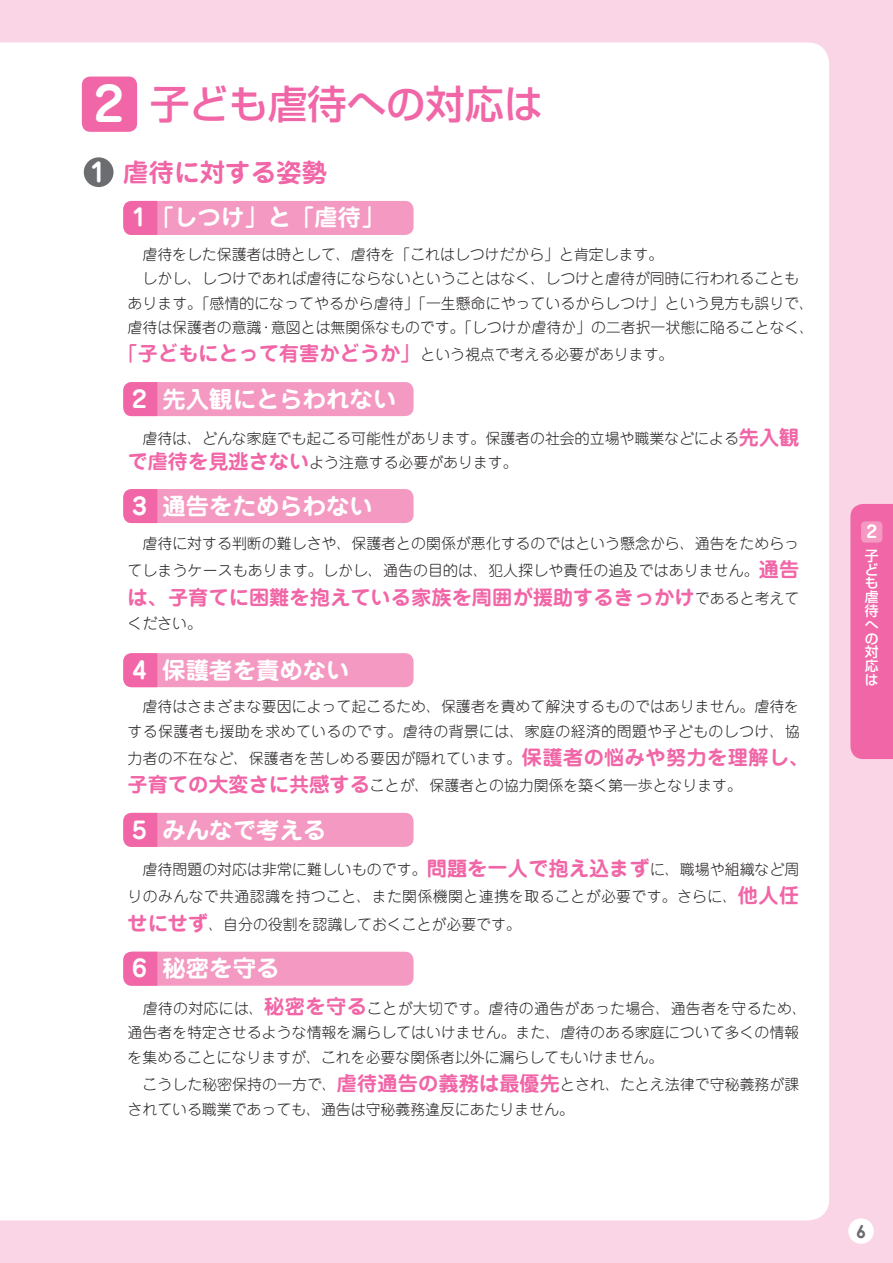
<style>
.page{position:relative;width:893px;height:1263px;background:#fad5e5}
.page>*{position:absolute;margin:0;border:0;box-sizing:border-box;transform-origin:0 0}
.t1{font:500 39.3px "Shin Go Pro";color:#f166a7}
.t2{font:700 25.5px "Jun 501 Pro";color:#f166a7}
.t3{font:700 23.4px "Jun 501 Pro";color:#fff}
.t4{font:700 20.25px "Jun 501 Pro";letter-spacing:.005em;color:#f166a7}
.t5{font:700 18px "Century Gothic";color:#6c6d70}
.t6{font:700 16.95px "Jun 501 Pro";color:#fff}
.t7{font:300 14.85px/24.5px "Jun 101 Pro";letter-spacing:.005em;color:#231f20}
.t8{font:500 13.8px/13.8px "Shin Go Pro";color:#fff;text-align:justify}
.s1{font-family:"Jun 501 Pro";font-weight:700;font-size:47.25px;color:#fff}
.s2{color:#fff}
.s3{font-family:"Jun 501 Pro";font-weight:700;font-size:20.25px;color:#f166a7}
.s4{font-family:"Jun 101 Pro";font-weight:300;font-size:14.85px;color:#231f20}
</style>
<div class="page">
<div style="left:0;top:43px;width:829px;height:1177px;background:#fff"></div>
<div style="left:850px;top:504px;width:43px;height:255px;background:#f166a7"></div>
<div style="left:848px;top:1218px;width:26px;height:26px;background:#fff;border-radius:50%"></div>
<div style="left:82px;top:77px;width:55px;height:55px;background:#f166a7;border-radius:9px"></div>
<div style="left:84px;top:157px;width:30px;height:30px;background:#6c6d70;border-radius:50%"></div>
<div style="left:123px;top:201px;width:291px;height:34px;background:#f499c2;border-radius:9px"></div>
<div style="left:123px;top:382px;width:291px;height:34px;background:#f499c2;border-radius:9px"></div>
<div style="left:123px;top:489px;width:291px;height:34px;background:#f499c2;border-radius:9px"></div>
<div style="left:123px;top:653px;width:291px;height:34px;background:#f499c2;border-radius:9px"></div>
<div style="left:123px;top:813px;width:291px;height:34px;background:#f499c2;border-radius:9px"></div>
<div style="left:123px;top:952px;width:291px;height:34px;background:#f499c2;border-radius:9px"></div>
<svg style="left:123px;top:201px;width:34px;height:34px"></svg>
<svg style="left:123px;top:382px;width:34px;height:34px"></svg>
<svg style="left:123px;top:489px;width:34px;height:34px"></svg>
<svg style="left:123px;top:653px;width:34px;height:34px"></svg>
<svg style="left:123px;top:813px;width:34px;height:34px"></svg>
<svg style="left:123px;top:952px;width:34px;height:34px"></svg>
<div style="left:861px;top:521px;width:21px;height:22px;background:#f499c2;border-radius:4px"></div>
<h1 class="t1" style="left:94px;top:72px;width:451px"><span class="s1">2</span> 子ども虐待への対応は</h1>
<h2 class="t2" style="left:90px;top:152px;width:239px"><span class="s2">1</span> 虐待に対する姿勢</h2>
<h3 class="t3" style="left:132px;top:199px;width:254px">1 「しつけ」と「虐待」</h3>
<p class="t7" style="left:128px;top:240px;width:688px">　虐待をした保護者は時として、虐待を「これはしつけだから」と肯定します。<br>　しかし、しつけであれば虐待にならないということはなく、しつけと虐待が同時に行われることもあります。「感情的になってやるから虐待」「一生懸命にやっているからしつけ」という見方も誤りで、虐待は保護者の意識・意図とは無関係なものです。「しつけか虐待か」の二者択一状態に陥ることなく、</p>
<p class="t7" style="left:117px;top:341px;width:557px"><span class="s3">「子どもにとって有害かどうか」</span>という視点で考える必要があります。</p>
<h3 class="t3" style="left:132px;top:380px;width:266px">2 先入観にとらわれない</h3>
<p class="t7" style="left:128px;top:424px;width:673px">　虐待は、どんな家庭でも起こる可能性があります。保護者の社会的立場や職業などによる<span class="s3">先入観で虐待を見逃さない</span>よう注意する必要があります。</p>
<h3 class="t3" style="left:132px;top:488px;width:242px">3 通告をためらわない</h3>
<p class="t7" style="left:128px;top:528px;width:673px;line-height:27.2px">　虐待に対する判断の難しさや、保護者との関係が悪化するのではという懸念から、通告をためらってしまうケースもあります。しかし、通告の目的は、犯人探しや責任の追及ではありません。<span class="s3">通告</span></p>
<h3 class="t4" style="left:128px;top:581px;width:673px">は、子育てに困難を抱えている家族を周囲が援助するきっかけ<span class="s4">であると考えて</span></h3>
<p class="t7" style="left:128px;top:609px;width:76px">ください。</p>
<h3 class="t3" style="left:132px;top:651px;width:219px">4 保護者を責めない</h3>
<p class="t7" style="left:128px;top:692px;width:673px">　虐待はさまざまな要因によって起こるため、保護者を責めて解決するものではありません。虐待をする保護者も援助を求めているのです。虐待の背景には、家庭の経済的問題や子どものしつけ、協</p>
<p class="t7" style="left:128px;top:742px;width:683px;line-height:27.6px">力者の不在など、保護者を苦しめる要因が隠れています。<span class="s3">保護者の悩みや努力を理解し、子育ての大変さに共感する</span>ことが、保護者との協力関係を築く第一歩となります。</p>
<h3 class="t3" style="left:132px;top:811px;width:196px">5 みんなで考える</h3>
<p class="t7" style="left:128px;top:854px;width:673px;line-height:27.6px;text-align:justify">　虐待問題の対応は非常に難しいものです。<span class="s3">問題を一人で抱え込まず</span>に、職場や組織など周りのみんなで共通認識を持つこと、また関係機関と連携を取ることが必要です。さらに、<span class="s3">他人任せにせず</span>、自分の役割を認識しておくことが必要です。</p>
<h3 class="t3" style="left:132px;top:950px;width:149px">6 秘密を守る</h3>
<p class="t7" style="left:128px;top:994px;width:681px">　虐待の対応には、<span class="s3">秘密を守る</span>ことが大切です。虐待の通告があった場合、通告者を守るため、通告者を特定させるような情報を漏らしてはいけません。また、虐待のある家庭について多くの情報を集めることになりますが、これを必要な関係者以外に漏らしてもいけません。</p>
<p class="t7" style="left:128px;top:1070px;width:673px;line-height:25px">　こうした秘密保持の一方で、<span class="s3">虐待通告の義務は最優先</span>とされ、たとえ法律で守秘義務が課されている職業であっても、通告は守秘義務違反にあたりません。</p>
<p class="t6" style="left:866px;top:519px;width:12px">2</p>
<p class="t8" style="left:865px;top:547px;width:15px">子ども虐待への対応は</p>
<p class="t5" style="left:856px;top:1217px;width:12px">6</p>
</div>
